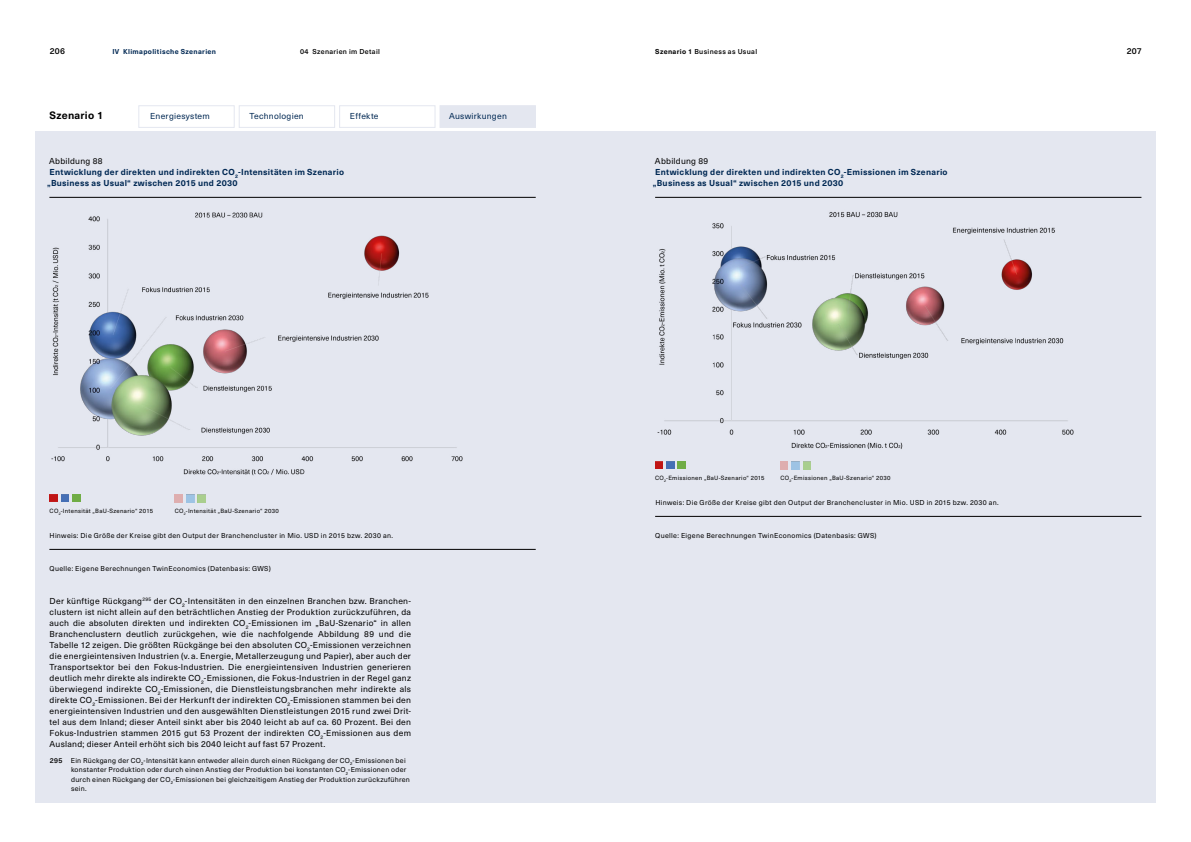
<style>
.page{position:relative;width:1191px;height:842px;background:#fff}
.page>*{position:absolute;margin:0;border:0;box-sizing:border-box;transform-origin:0 0}
.t1{font:700 10.5px "Neue Haas Unica Pro";letter-spacing:.025em;color:#000}
.t2{font:8.5px/11px "Neue Haas Unica Pro";letter-spacing:.03em;color:#000;text-align:justify}
.t3{font:700 8.5px/11px "Neue Haas Unica Pro";letter-spacing:.03em;color:#002853}
.t4{font:8.5px "Neue Haas Unica Pro";letter-spacing:.03em;color:#002853}
.t5{font:500 8.5px "Neue Haas Unica Pro";letter-spacing:.025em;color:#000}
.t6{font:7px/9.5px "Neue Haas Unica Pro";letter-spacing:.04em;color:#000}
.t7{font:500 7px "Neue Haas Unica Pro";letter-spacing:.045em;color:#000}
.t8{font:700 7px "Neue Haas Unica Pro";letter-spacing:.045em;color:#002853}
.t9{font:6px "Neue Haas Unica Pro";letter-spacing:.05em;color:#000}
.s1{font-weight:700}
.s2{font-weight:400;color:#000}
.s3{font-weight:500}
</style>
<div class="page">
<div style="left:35px;top:131px;width:1120px;height:672px;background:#e4e7f0"></div>
<div style="left:139px;top:105px;width:95px;height:23px;border:1px solid #e4e7f0"></div>
<div style="left:239px;top:105px;width:96px;height:23px;border:1px solid #e4e7f0"></div>
<div style="left:339px;top:105px;width:96px;height:23px;border:1px solid #e4e7f0"></div>
<div style="left:440px;top:105px;width:95px;height:23px;background:#e4e7f0"></div>
<hr style="left:49px;top:197px;width:487px;height:1px;background:#000">
<hr style="left:655px;top:197px;width:486px;height:1px;background:#000">
<hr style="left:49px;top:549px;width:487px;height:1px;background:#000">
<hr style="left:655px;top:516px;width:486px;height:1px;background:#000">
<img style="left:51px;top:212px;width:412px;height:264px">
<img style="left:657px;top:211px;width:417px;height:238px">
<svg style="left:50px;top:494px;width:30px;height:8px"></svg>
<svg style="left:175px;top:494px;width:30px;height:8px"></svg>
<svg style="left:655px;top:461px;width:30px;height:8px"></svg>
<svg style="left:780px;top:461px;width:31px;height:8px"></svg>
<p class="t5" style="left:50px;top:46px;width:17px">206</p>
<p class="t8" style="left:112px;top:47px;width:105px">IV Klimapolitische Szenarien</p>
<p class="t7" style="left:300px;top:47px;width:81px">04 Szenarien im Detail</p>
<p class="t7" style="left:655px;top:47px;width:103px"><span class="s1">Szenario 1</span> Business as Usual</p>
<p class="t5" style="left:1126px;top:46px;width:17px">207</p>
<p class="t1" style="left:50px;top:109px;width:55px">Szenario 1</p>
<p class="t4" style="left:150px;top:111px;width:61px">Energiesystem</p>
<p class="t4" style="left:249px;top:111px;width:56px">Technologien</p>
<p class="t4" style="left:350px;top:111px;width:30px">Effekte</p>
<p class="t4" style="left:449px;top:111px;width:59px">Auswirkungen</p>
<p class="t3" style="left:47px;top:156px;width:298px"><span class="s2">Abbildung 88<br></span>Entwicklung der direkten und indirekten CO<sub>2</sub>-Intensitäten im Szenario „Business as Usual“ zwischen 2015 und 2030</p>
<p class="t3" style="left:653px;top:156px;width:296px"><span class="s2">Abbildung 89<br></span>Entwicklung der direkten und indirekten CO<sub>2</sub>-Emissionen im Szenario „Business as Usual“ zwischen 2015 und 2030</p>
<p class="t9" style="left:50px;top:507px;width:105px">CO<sub>2</sub>-Intensität „BaU-Szenario“ 2015</p>
<p class="t9" style="left:175px;top:507px;width:106px">CO<sub>2</sub>-Intensität „BaU-Szenario“ 2030</p>
<p class="t9" style="left:655px;top:474px;width:111px">CO<sub>2</sub>-Emissionen „BaU-Szenario“ 2015</p>
<p class="t9" style="left:780px;top:474px;width:112px">CO<sub>2</sub>-Emissionen „BaU-Szenario“ 2030</p>
<p class="t6" style="left:655px;top:498px;width:345px">Hinweis: Die Größe der Kreise gibt den Output der Branchencluster in Mio. USD in 2015 bzw. 2030 an.</p>
<p class="t6" style="left:50px;top:531px;width:345px">Hinweis: Die Größe der Kreise gibt den Output der Branchencluster in Mio. USD in 2015 bzw. 2030 an.</p>
<p class="t6" style="left:655px;top:531px;width:223px">Quelle: Eigene Berechnungen TwinEconomics (Datenbasis: GWS)</p>
<p class="t6" style="left:50px;top:564px;width:223px">Quelle: Eigene Berechnungen TwinEconomics (Datenbasis: GWS)</p>
<p class="t2" style="left:50px;top:596px;width:363px">Der künftige Rückgang<sup>295</sup> der CO<sub>2</sub>-Intensitäten in den einzelnen Branchen bzw. Branchen&shy;clustern ist nicht allein auf den beträchtlichen Anstieg der Produktion zurückzuführen, da auch die absoluten direkten und indirekten CO<sub>2</sub>-Emissionen im „BaU-Szenario“ in allen Branchenclustern deutlich zurückgehen, wie die nachfolgende Abbildung 89 und die Tabelle 12 zeigen. Die größten Rückgänge bei den absoluten CO<sub>2</sub>-Emissionen verzeichnen die energieintensiven Industrien (v. a. Energie, Metallerzeugung und Papier), aber auch der Transportsektor bei den Fokus-Industrien. Die energieintensiven Industrien generieren deutlich mehr direkte als indirekte CO<sub>2</sub>-Emissionen, die Fokus-Industrien in der Regel ganz überwiegend indirekte CO<sub>2</sub>-Emissionen, die Dienstleistungsbranchen mehr indirekte als direkte CO<sub>2</sub>-Emissionen. Bei der Herkunft der indirekten CO<sub>2</sub>-Emissionen stammen bei den energieintensiven Industrien und den ausgewählten Dienstleistungen 2015 rund zwei Drit&shy;tel aus dem Inland; dieser Anteil sinkt aber bis 2040 leicht ab auf ca. 60 Prozent. Bei den Fokus-Industrien stammen 2015 gut 53 Prozent der indirekten CO<sub>2</sub>-Emissionen aus dem Ausland; dieser Anteil erhöht sich bis 2040 leicht auf fast 57 Prozent.</p>
<p class="t6" style="left:71px;top:756px;width:340px;text-indent:-21px"><span class="s3">295</span> Ein Rückgang der CO<sub>2</sub>-Intensität kann entweder allein durch einen Rückgang der CO<sub>2</sub>-Emissionen bei konstanter Produktion oder durch einen Anstieg der Produktion bei konstanten CO<sub>2</sub>-Emissionen oder durch einen Rückgang der CO<sub>2</sub>-Emissionen bei gleichzeitigem Anstieg der Produktion zurückzuführen sein.</p>
</div>
